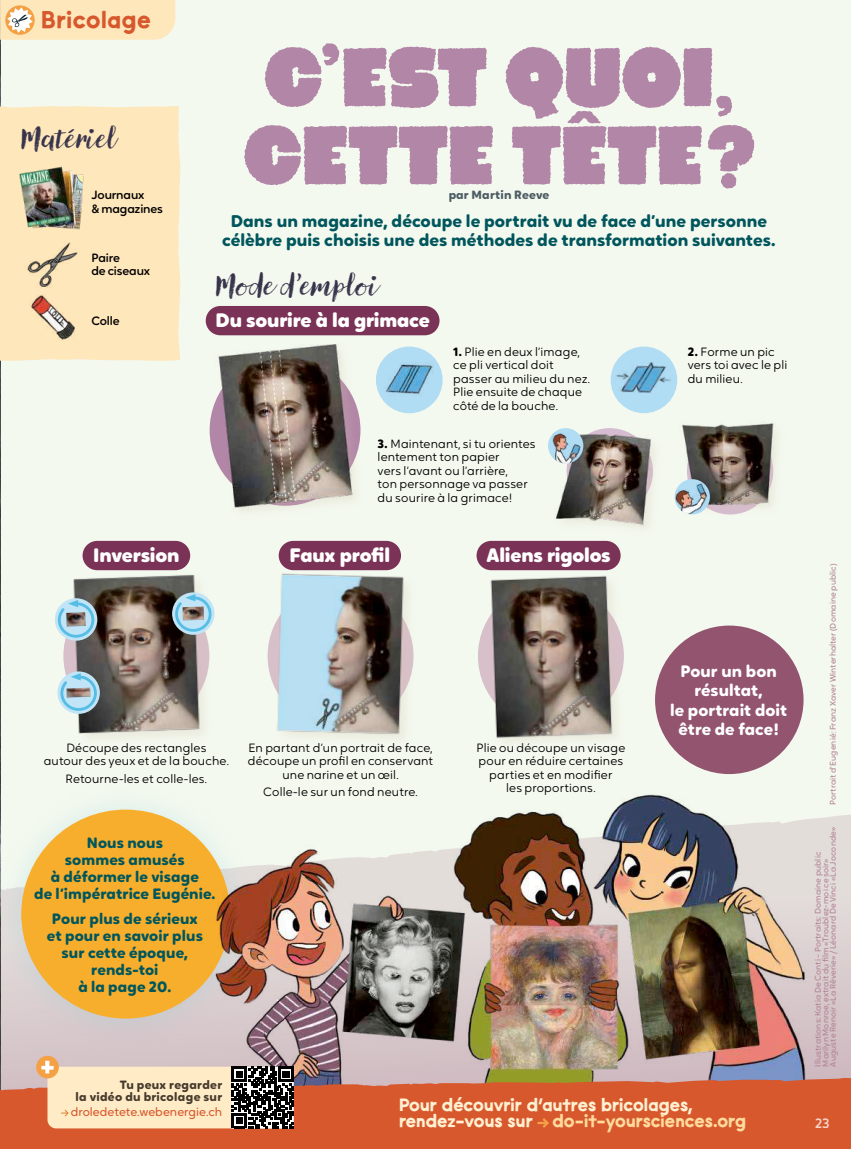
<style>
.page{position:relative;width:851px;height:1149px;background:#fff}
.page>*{position:absolute;margin:0;border:0;box-sizing:border-box;transform-origin:0 0}
.t1{font:90px/78px "Tobogan Rough";letter-spacing:-.01em;color:#b286a7}
.t2{font:30px "Canvas Script";color:#37334a}
.t3{font:24px "Salad Days Campus";letter-spacing:.025em;color:#d8582d}
.t4{font:19.5px "Oktah Round Bl";letter-spacing:-.01em;color:#fff}
.t5{font:18px/16.5px "Salad Days Campus";color:#fff0d2}
.t6{font:700 16.95px/19.4px "Oktah Round";letter-spacing:.005em;color:#00565c;text-align:center}
.t7{font:700 16.5px/19.4px "Oktah Round";letter-spacing:.005em;color:#fff;text-align:center}
.t8{font:700 15px/16.8px "Oktah Round";letter-spacing:.01em;color:#00565c;text-align:center}
.t9{font:500 13.5px "Oktah Round";color:#fff}
.t10{font:12px/13.5px "Oktah Round";letter-spacing:.01em;color:#000}
.t11{font:500 12px/13.5px "Oktah Round";letter-spacing:-.01em;color:#000}
.t12{font:700 12px/12px "Oktah Round";letter-spacing:.025em;color:#463b2d;text-align:right}
.t13{font:12px "Oktah Round";color:#d8582d}
.t14{font:700 12px "Oktah Round";letter-spacing:.015em;color:#152835}
.t15{font:8.25px/7.5px "Oktah Round";letter-spacing:.01em;color:#b18195}
.s1{font-weight:700}
.s2{color:#fedb9d}
</style>
<div class="page">
<div style="left:0;top:0;width:850px;height:1148px;background:#f4f9ef"></div>
<svg style="left:1px;top:815px;width:849px;height:262px;background:#d9ccce"></svg>
<div style="left:0;top:779px;width:260px;height:269px;background:#6bc3d7;opacity:.2"></div>
<div style="left:21px;top:809px;width:209px;height:209px;background:#f7ae2c;border-radius:50%"></div>
<img style="left:161px;top:782px;width:663px;height:295px">
<img style="left:0;top:40px;width:1px;height:1037px">
<svg style="left:0;top:0;width:175px;height:40px;background:#fce4ba"></svg>
<svg style="left:0;top:1077px;width:850px;height:71px;background:#d45e36"></svg>
<svg style="left:537px;top:1115px;width:13px;height:14px"></svg>
<div style="left:679px;top:420px;width:107px;height:97px;background:#d4c5b0;opacity:.25"></div>
<img style="left:679px;top:420px;width:100px;height:91px">
<svg style="left:36px;top:1055px;width:23px;height:23px"></svg>
<svg style="left:41px;top:1060px;width:252px;height:67px;background:#d2c0a7"></svg>
<img style="left:207px;top:328px;width:171px;height:183px">
<div style="left:610px;top:346px;width:67px;height:67px;background:#b1ddf4;border-radius:50%"></div>
<img style="left:615px;top:362px;width:56px;height:31px">
<div style="left:376px;top:346px;width:66px;height:67px;background:#b1ddf4;border-radius:50%"></div>
<img style="left:386px;top:363px;width:47px;height:32px">
<div style="left:488px;top:573px;width:137px;height:178px;background:#d4c5b0;opacity:.25"></div>
<img style="left:483px;top:575px;width:132px;height:173px">
<div style="left:71px;top:572px;width:143px;height:175px;background:#d4c5b0;opacity:.25"></div>
<img style="left:72px;top:573px;width:129px;height:162px">
<div style="left:0;top:106px;width:180px;height:255px;background:#ffe7bc"></div>
<div style="left:655px;top:625px;width:148px;height:148px;background:#935470;border-radius:50%"></div>
<div style="left:206px;top:306px;width:233px;height:29px;background:#7a3356;border-radius:15px"></div>
<div style="left:83px;top:540px;width:107px;height:30px;background:#7a3356;border-radius:15px"></div>
<img style="left:551px;top:430px;width:103px;height:97px">
<div style="left:476px;top:540px;width:144px;height:30px;background:#7a3356;border-radius:15px"></div>
<img style="left:268px;top:573px;width:143px;height:165px">
<div style="left:279px;top:540px;width:122px;height:30px;background:#7a3356;border-radius:15px"></div>
<img style="left:0;top:238px;width:94px;height:119px">
<img style="left:674px;top:479px;width:35px;height:35px;border-radius:18px">
<img style="left:548px;top:428px;width:35px;height:35px;border-radius:18px">
<svg style="left:172px;top:592px;width:42px;height:42px"></svg>
<svg style="left:174px;top:594px;width:39px;height:39px;background:#9bbcca"></svg>
<svg style="left:55px;top:598px;width:42px;height:42px"></svg>
<svg style="left:56px;top:599px;width:40px;height:40px;background:#9cbecc"></svg>
<svg style="left:57px;top:671px;width:43px;height:42px"></svg>
<svg style="left:59px;top:673px;width:39px;height:39px;background:#a0c4d4"></svg>
<img style="left:0;top:163px;width:94px;height:70px">
<h3 class="t3" style="left:41px;top:5px;width:111px">Bricolage</h3>
<h2 class="t2" style="left:21px;top:119px;width:97px">Matériel</h2>
<p class="t11" style="left:91px;top:187px;width:73px">Journaux<br>&amp; magazines</p>
<p class="t11" style="left:91px;top:250px;width:60px">Paire<br>de ciseaux</p>
<p class="t11" style="left:91px;top:312px;width:30px">Colle</p>
<h1 class="t1" style="left:244px;top:39px;width:511px">C’EST QUOI,<br>CETTE TÊTE?</h1>
<p class="t14" style="left:448px;top:185px;width:102px">par Martin Reeve</p>
<h3 class="t6" style="left:222px;top:210px;width:555px">Dans un magazine, découpe le portrait vu de face d’une personne célèbre puis choisis une des méthodes de transformation suivantes.</h3>
<h2 class="t2" style="left:216px;top:266px;width:164px">Mode d’emploi</h2>
<h3 class="t4" style="left:215px;top:304px;width:216px">Du sourire à la grimace</h3>
<p class="t10" style="left:453px;top:344px;width:138px"><span class="s1">1.</span> Plie en deux l’image, ce pli vertical doit passer au milieu du nez.<br>Plie ensuite de chaque côté de la bouche.</p>
<p class="t10" style="left:377px;top:436px;width:159px"><span class="s1">3.</span> Maintenant, si tu orientes lentement ton papier<br>vers l’avant ou l’arrière,<br>ton personnage va passer du sourire à la grimace!</p>
<p class="t10" style="left:687px;top:344px;width:101px"><span class="s1">2.</span> Forme un pic vers toi avec le pli du milieu.</p>
<h3 class="t4" style="left:93px;top:539px;width:88px">Inversion</h3>
<h3 class="t4" style="left:289px;top:539px;width:102px">Faux profil</h3>
<h3 class="t4" style="left:486px;top:539px;width:126px">Aliens rigolos</h3>
<p class="t10" style="left:44px;top:739px;width:187px;text-align:center">Découpe des rectangles<br>autour des yeux et de la bouche.</p>
<p class="t10" style="left:66px;top:771px;width:143px">Retourne-les et colle-les.</p>
<p class="t8" style="left:34px;top:832px;width:183px">Nous nous<br>sommes amusés<br>à déformer le visage<br>de l’impératrice Eugénie.</p>
<p class="t8" style="left:47px;top:908px;width:158px">Pour plus de sérieux et pour en savoir plus sur cette époque, rends-toi<br>à la page 20.</p>
<p class="t10" style="left:248px;top:739px;width:187px;text-align:center">En partant d’un portrait de face, découpe un profil en conservant une narine et un œil.</p>
<p class="t10" style="left:263px;top:784px;width:156px">Colle-le sur un fond neutre.</p>
<p class="t10" style="left:476px;top:739px;width:150px;text-align:center">Plie ou découpe un visage pour en réduire certaines parties et en modifier<br>les proportions.</p>
<h3 class="t7" style="left:670px;top:660px;width:118px">Pour un bon résultat,<br>le portrait doit être de face!</h3>
<p class="t12" style="left:75px;top:1077px;width:148px">Tu peux regarder<br>la vidéo du bricolage sur</p>
<p class="t13" style="left:71px;top:1102px;width:153px">droledetete.webenergie.ch</p>
<h3 class="t5" style="left:399px;top:1096px;width:348px">Pour découvrir d’autres bricolages, rendez-vous sur <span class="s2">do-it-yoursciences.org</span></h3>
<p class="t15" style="left:828px;top:804px;width:242px;rotate:-90deg">Portrait d’Eugenié: Franz Xaver Winterhalter (Domaine public)</p>
<p class="t15" style="left:813px;top:1066px;width:241px;rotate:-90deg">Illustrations: Katia De Conti – Portraits: Domaine public<br>Marilyn Monroe, extrait du film «Troublez-moi ce soir»<br>Auguste Renoir «La Rêverie» / Léonard De Vinci «La Joconde»</p>
<p class="t9" style="left:815px;top:1112px;width:16px">23</p>
</div>
